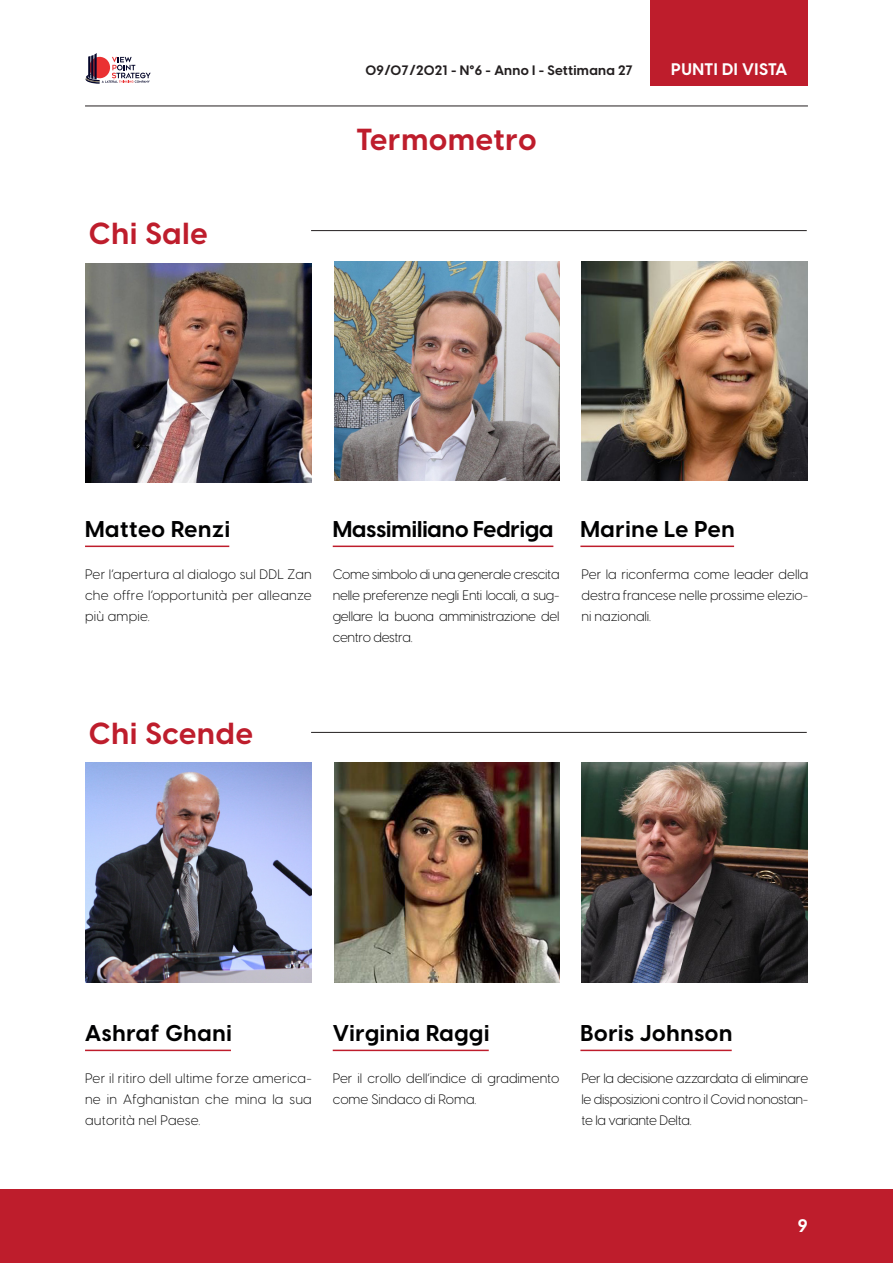
<style>
.page{position:relative;width:893px;height:1263px;background:#fff}
.page>*{position:absolute;margin:0;border:0;box-sizing:border-box;transform-origin:0 0}
.titolo{font:700 30px "Visby CF";letter-spacing:.03em;color:#be1d2c}
.sottotitolo{font:700 22.5px "Visby CF";letter-spacing:.03em;color:#000001}
.sottotitolo-2{font:700 22.5px "Visby CF";color:#000001}
.testo{font:700 18px "Visby CF";color:#fff}
.t1{font:700 16.5px "Visby CF";letter-spacing:.03em;color:#fff}
.testo-2{font:300 13.5px/21px "Visby CF";color:#000001;text-align:justify}
.t2{font:700 13.5px "Visby CF";letter-spacing:.02em;color:#231f20}
</style>
<div class="page">
<svg style="left:86px;top:53px;width:65px;height:31px"></svg>
<hr style="left:85px;top:106px;width:723px;height:1px;background:#231f20">
<div style="left:651px;top:0;width:157px;height:85px;background:#be1d2c"></div>
<div style="left:1px;top:1189px;width:892px;height:74px;background:#be1d2c"></div>
<img style="left:86px;top:263px;width:225px;height:220px">
<img style="left:86px;top:763px;width:225px;height:219px">
<img style="left:335px;top:261px;width:225px;height:219px">
<img style="left:335px;top:763px;width:225px;height:219px">
<img style="left:582px;top:261px;width:225px;height:219px">
<img style="left:582px;top:763px;width:225px;height:219px">
<hr style="left:85px;top:546px;width:144px;height:1px;background:#be1d2c">
<hr style="left:85px;top:1050px;width:146px;height:1px;background:#be1d2c">
<hr style="left:333px;top:546px;width:220px;height:1px;background:#be1d2c">
<hr style="left:333px;top:1050px;width:156px;height:1px;background:#be1d2c">
<hr style="left:580px;top:546px;width:154px;height:1px;background:#be1d2c">
<hr style="left:580px;top:1050px;width:152px;height:1px;background:#be1d2c">
<hr style="left:311px;top:732px;width:496px;height:1px;background:#231f20">
<hr style="left:311px;top:230px;width:496px;height:1px;background:#231f20">
<p class="titolo" style="left:89px;top:214px;width:120px">Chi Sale</p>
<p class="t2" style="left:365px;top:62px;width:269px">09/07/2021 - N°6 - Anno I - Settimana 27</p>
<p class="t1" style="left:671px;top:58px;width:118px">PUNTI DI VISTA</p>
<p class="titolo" style="left:356px;top:120px;width:181px">Termometro</p>
<p class="sottotitolo" style="left:85px;top:515px;width:146px">Matteo Renzi</p>
<p class="testo-2" style="left:85px;top:564px;width:228px">Per l’apertura al dialogo sul DDL Zan che offre l’opportunità per alleanze più ampie.</p>
<p class="sottotitolo-2" style="left:333px;top:515px;width:222px">Massimiliano Fedriga</p>
<p class="testo-2" style="left:333px;top:564px;width:228px">Come simbolo di una generale crescita nelle preferenze negli Enti locali, a sug&shy;gellare la buona amministrazione del centro destra.</p>
<p class="sottotitolo" style="left:580px;top:515px;width:156px">Marine Le Pen</p>
<p class="testo-2" style="left:581px;top:564px;width:228px">Per la riconferma come leader della destra francese nelle prossime elezio&shy;ni nazionali.</p>
<p class="titolo" style="left:89px;top:714px;width:165px">Chi Scende</p>
<p class="sottotitolo" style="left:85px;top:1019px;width:148px">Ashraf Ghani</p>
<p class="testo-2" style="left:85px;top:1068px;width:228px">Per il ritiro dell ultime forze america&shy;ne in Afghanistan che mina la sua autorità nel Paese.</p>
<p class="sottotitolo" style="left:333px;top:1019px;width:158px">Virginia Raggi</p>
<p class="testo-2" style="left:333px;top:1068px;width:228px">Per il crollo dell’indice di gradimento come Sindaco di Roma.</p>
<p class="sottotitolo" style="left:580px;top:1019px;width:153px">Boris Johnson</p>
<p class="testo-2" style="left:581px;top:1068px;width:228px">Per la decisione azzardata di eliminare le disposizioni contro il Covid nonostan&shy;te la variante Delta.</p>
<p class="testo" style="left:798px;top:1214px;width:11px">9</p>
</div>
